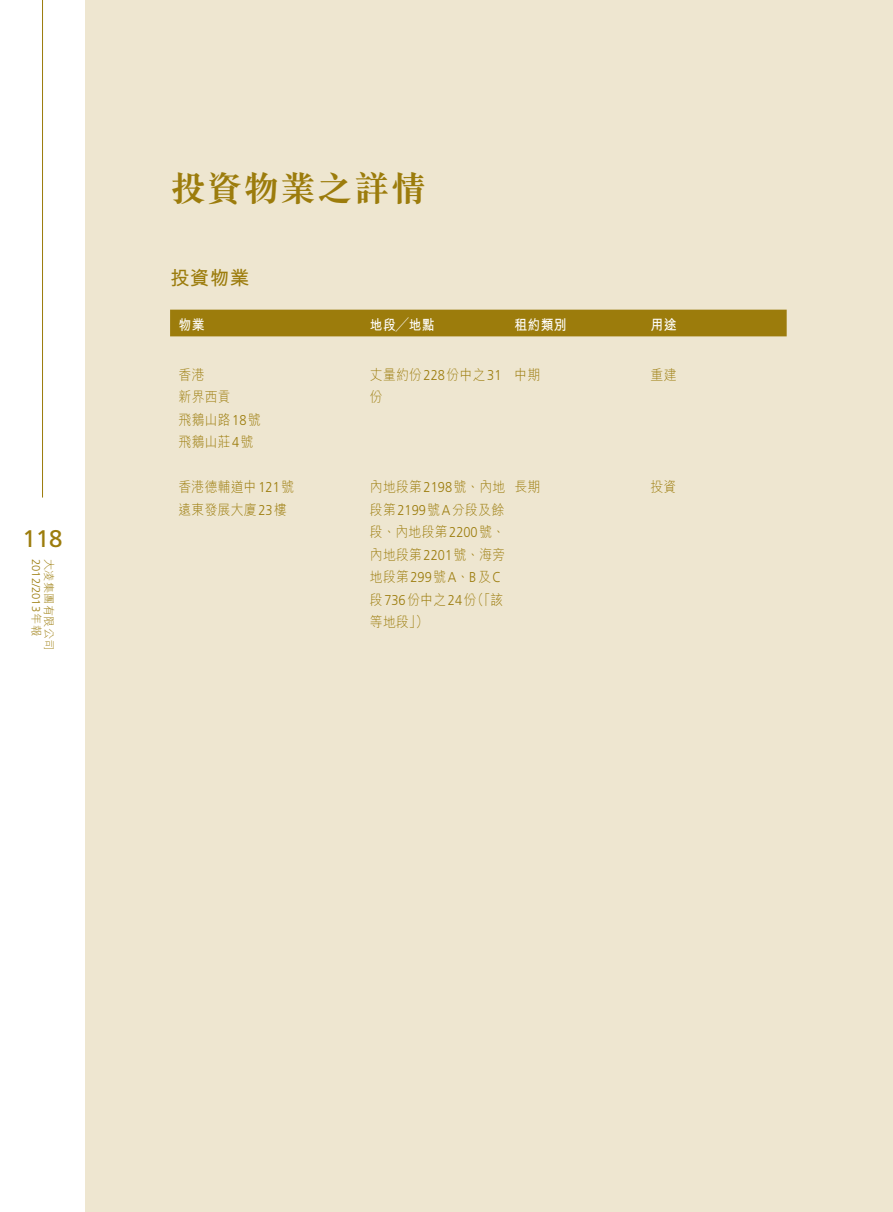
<style>
.page{position:relative;width:893px;height:1212px;background:#fff}
.page>*{position:absolute;margin:0;border:0;box-sizing:border-box;transform-origin:0 0}
.t1{font:700 36px "M Sung HK";letter-spacing:.02em;color:#9c7c0c}
.t2{font:24px "Frutiger LT Std";color:#9c7c0c}
.t3{font:700 19.5px "M Hei HK";color:#9c7c0c}
.t4{font:300 14.25px/22.5px "M Hei HK";letter-spacing:.02em;color:#9c7c0c;scale:.9 1}
.t5{font:700 14.25px "M Hei HK";letter-spacing:.02em;color:#fff;scale:.9 1}
.t6{font:300 11.25px "Frutiger LT Std";color:#9c7c0c}
.t7{font:300 11.25px "M Hei HK";letter-spacing:.02em;color:#9c7c0c}
.s1{font-family:"M Hei HK"}
.s2{font-family:"Frutiger LT Std"}
</style>
<div class="page">
<hr style="left:42px;top:0;width:1px;height:497px;background:#9c7c0c">
<div style="left:85px;top:0;width:808px;height:1212px;background:#eee6d0"></div>
<div style="left:170px;top:310px;width:617px;height:26px;background:#9c7c0c"></div>
<h2 class="t2" style="left:23px;top:525px;width:42px">118</h2>
<p class="t6" style="left:42px;top:559px;width:79px;rotate:90deg">2012/2013 <span class="s1">年報</span></p>
<p class="t7" style="left:55px;top:559px;width:93px;rotate:90deg">大凌集團有限公司</p>
<h1 class="t1" style="left:170px;top:171px;width:258px">投資物業之詳情</h1>
<h3 class="t3" style="left:170px;top:264px;width:81px">投資物業</h3>
<p class="t5" style="left:179px;top:315px;width:30px">物業</p>
<p class="t5" style="left:370px;top:315px;width:73px">地段╱地點</p>
<p class="t5" style="left:514px;top:315px;width:59px">租約類別</p>
<p class="t5" style="left:651px;top:315px;width:30px">用途</p>
<p class="t4" style="left:179px;top:363px;width:93px">香港<br>新界西貢<br>飛鵝山路<span class="s2">18</span>號飛鵝山莊<span class="s2">4</span>號</p>
<p class="t4" style="left:370px;top:363px;width:148px">丈量約份<span class="s2">228</span>份中之<span class="s2">31</span>份</p>
<p class="t4" style="left:514px;top:363px;width:30px">中期</p>
<p class="t4" style="left:651px;top:363px;width:30px">重建</p>
<p class="t4" style="left:179px;top:475px;width:130px">香港德輔道中<span class="s2">121</span>號遠東發展大廈<span class="s2">23</span>樓</p>
<p class="t4" style="left:370px;top:475px;width:152px">內地段第<span class="s2">2198</span>號、內地段第<span class="s2">2199</span>號<span class="s2">A</span>分段及餘段、內地段第<span class="s2">2200</span>號、內地段第<span class="s2">2201</span>號、海旁地段第<span class="s2">299</span>號<span class="s2">A</span>、<span class="s2">B</span>及<span class="s2">C</span>段<span class="s2">736</span>份中之<span class="s2">24</span>份（「該等地段」）</p>
<p class="t4" style="left:514px;top:475px;width:30px">長期</p>
<p class="t4" style="left:651px;top:475px;width:30px">投資</p>
</div>
